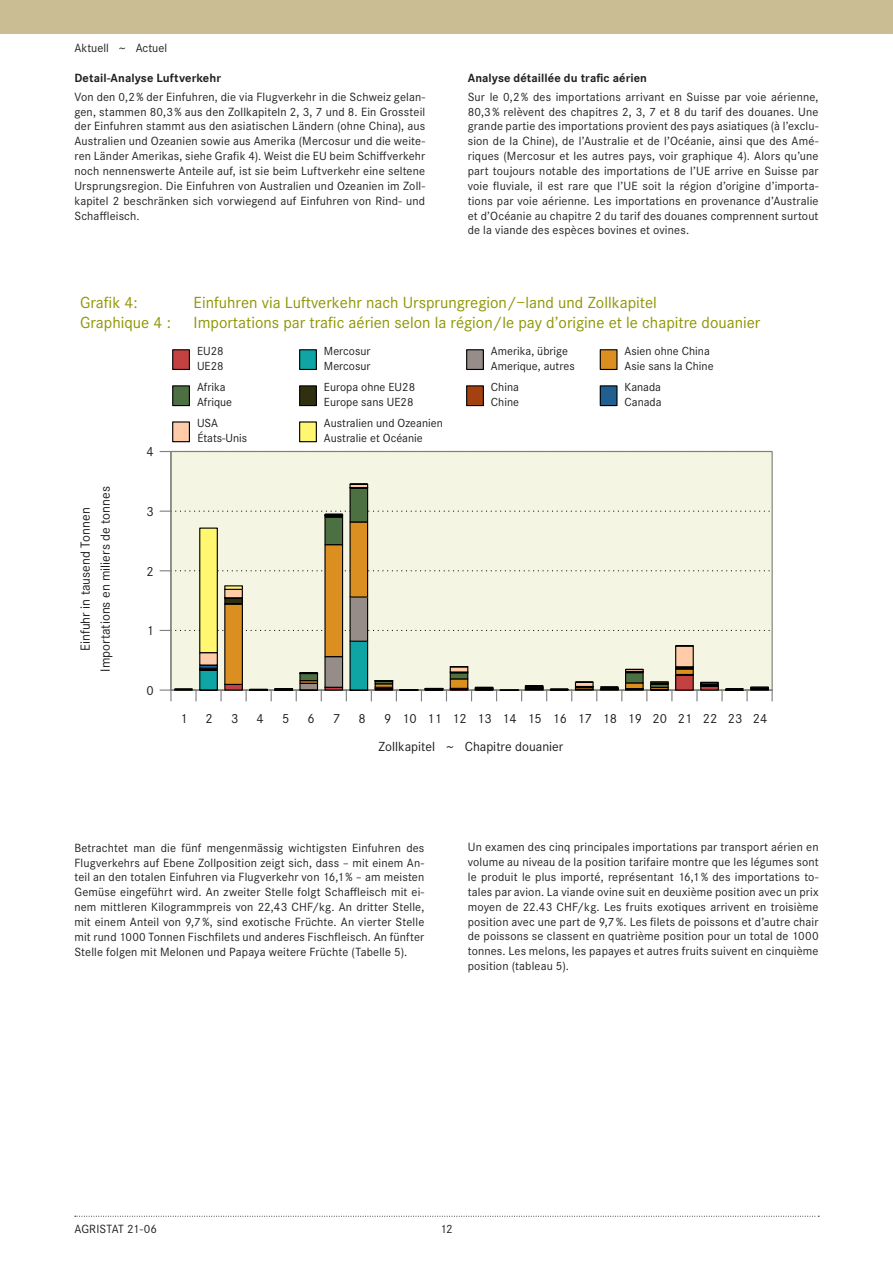
<style>
.page{position:relative;width:893px;height:1263px;background:#fff}
.page>*{position:absolute;margin:0;border:0;box-sizing:border-box;transform-origin:0 0}
.t1{font:16.65px "Corporate S";color:#8e9500}
.t2{font:13.65px/28.5px "Corporate S";color:#1d1d1b}
._04_Lauftext_franz{font:12.3px/14.9px "Corporate S";letter-spacing:.01em;color:#231f20;text-align:justify}
._04_Lauftext_de{font:12.3px/14.9px "Corporate S";letter-spacing:.01em;color:#231f20;text-align:justify}
._04_Lauftext_Unterti{font:700 12.3px "Corporate S";letter-spacing:.005em;color:#231f20}
.t3{font:12.15px/14.7px "Corporate S";color:#1d1d1b}
</style>
<div class="page">
<svg style="left:75px;top:1216px;width:744px;height:1px"></svg>
<div style="left:173px;top:350px;width:16px;height:19px;background:#c34141"></div>
<div style="left:172px;top:349px;width:18px;height:21px;border:1px solid #000"></div>
<div style="left:300px;top:350px;width:16px;height:19px;background:#10a5a5"></div>
<div style="left:299px;top:349px;width:18px;height:21px;border:1px solid #000"></div>
<div style="left:467px;top:350px;width:16px;height:19px;background:#968c88"></div>
<div style="left:466px;top:349px;width:18px;height:21px;border:1px solid #000"></div>
<div style="left:600px;top:350px;width:17px;height:19px;background:#da8f20"></div>
<div style="left:600px;top:349px;width:17px;height:21px;border:1px solid #000"></div>
<div style="left:173px;top:386px;width:16px;height:20px;background:#4c7041"></div>
<div style="left:172px;top:385px;width:18px;height:21px;border:1px solid #000"></div>
<div style="left:300px;top:386px;width:16px;height:20px;background:#303010"></div>
<div style="left:299px;top:385px;width:18px;height:21px;border:1px solid #000"></div>
<div style="left:467px;top:386px;width:16px;height:20px;background:#a54010"></div>
<div style="left:466px;top:385px;width:18px;height:21px;border:1px solid #000"></div>
<div style="left:600px;top:386px;width:17px;height:20px;background:#205f8f"></div>
<div style="left:600px;top:385px;width:17px;height:21px;border:1px solid #000"></div>
<div style="left:173px;top:422px;width:16px;height:20px;background:#ffcba8"></div>
<div style="left:172px;top:421px;width:18px;height:21px;border:1px solid #000"></div>
<div style="left:300px;top:422px;width:16px;height:20px;background:#fff770"></div>
<div style="left:299px;top:421px;width:18px;height:21px;border:1px solid #000"></div>
<div style="left:171px;top:451px;width:601px;height:239px;background:#f4f5e3"></div>
<svg style="left:160px;top:570px;width:610px;height:1px"></svg>
<svg style="left:160px;top:630px;width:610px;height:1px"></svg>
<div style="left:200px;top:653px;width:17px;height:12px;background:#ffcba8"></div>
<div style="left:199px;top:652px;width:19px;height:14px;border:1px solid #000"></div>
<div style="left:200px;top:528px;width:17px;height:125px;background:#fff770"></div>
<div style="left:199px;top:527px;width:19px;height:126px;border:1px solid #000"></div>
<div style="left:225px;top:604px;width:17px;height:80px;background:#da8f20"></div>
<div style="left:224px;top:603px;width:19px;height:82px;border:1px solid #000"></div>
<svg style="left:224px;top:598px;width:19px;height:7px"></svg>
<div style="left:225px;top:589px;width:17px;height:9px;background:#ffcba8"></div>
<div style="left:224px;top:589px;width:19px;height:9px;border:1px solid #000"></div>
<hr style="left:225px;top:586px;width:17px;height:3px;background:#fff770">
<div style="left:224px;top:585px;width:19px;height:5px;border:1px solid #000"></div>
<div style="left:325px;top:657px;width:18px;height:30px;background:#968c88"></div>
<div style="left:324px;top:656px;width:19px;height:32px;border:1px solid #000"></div>
<div style="left:325px;top:545px;width:18px;height:112px;background:#da8f20"></div>
<div style="left:324px;top:544px;width:19px;height:113px;border:1px solid #000"></div>
<div style="left:325px;top:517px;width:18px;height:28px;background:#4c7041"></div>
<div style="left:324px;top:516px;width:19px;height:29px;border:1px solid #000"></div>
<div style="left:324px;top:515px;width:19px;height:3px;border:1px solid #000"></div>
<svg style="left:160px;top:511px;width:612px;height:6px"></svg>
<div style="left:350px;top:641px;width:18px;height:49px;background:#10a5a5"></div>
<div style="left:349px;top:641px;width:19px;height:49px;border:1px solid #000"></div>
<div style="left:350px;top:597px;width:18px;height:44px;background:#968c88"></div>
<div style="left:349px;top:596px;width:19px;height:46px;border:1px solid #000"></div>
<div style="left:350px;top:522px;width:18px;height:75px;background:#da8f20"></div>
<div style="left:349px;top:521px;width:19px;height:77px;border:1px solid #000"></div>
<div style="left:350px;top:488px;width:18px;height:34px;background:#4c7041"></div>
<div style="left:349px;top:487px;width:19px;height:35px;border:1px solid #000"></div>
<svg style="left:349px;top:483px;width:19px;height:6px"></svg>
<div style="left:676px;top:646px;width:17px;height:21px;background:#ffcba8"></div>
<div style="left:675px;top:645px;width:19px;height:22px;border:1px solid #000"></div>
<svg style="left:675px;top:645px;width:19px;height:2px"></svg>
<svg style="left:160px;top:666px;width:613px;height:35px"></svg>
<div style="left:0;top:0;width:893px;height:34px;background:#cabc93"></div>
<p class="_04_Lauftext_franz" style="left:74px;top:40px;width:94px">Aktuell ~ Actuel</p>
<p class="_04_Lauftext_Unterti" style="left:74px;top:70px;width:148px">Detail-Analyse Luftverkehr</p>
<p class="_04_Lauftext_de" style="left:74px;top:89px;width:352px">Von den 0,2% der Einfuhren, die via Flugverkehr in die Schweiz gelan&shy;gen, stammen 80,3% aus den Zollkapiteln 2, 3, 7 und 8. Ein Grossteil der Einfuhren stammt aus den asiatischen Ländern (ohne China), aus Australien und Ozeanien sowie aus Amerika (Mercosur und die weite&shy;ren Länder Amerikas, siehe Grafik 4). Weist die EU beim Schiffverkehr noch nennenswerte Anteile auf, ist sie beim Luftverkehr eine seltene Ursprungsregion. Die Einfuhren von Australien und Ozeanien im Zoll&shy;kapitel 2 beschränken sich vorwiegend auf Einfuhren von Rind- und Schaffleisch.</p>
<p class="_04_Lauftext_Unterti" style="left:468px;top:70px;width:181px">Analyse détaillée du trafic aérien</p>
<p class="_04_Lauftext_franz" style="left:468px;top:89px;width:352px">Sur le 0,2% des importations arrivant en Suisse par voie aérienne, 80,3% relèvent des chapitres 2, 3, 7 et 8 du tarif des douanes. Une grande partie des importations provient des pays asiatiques (à l’exclu&shy;sion de la Chine), de l’Australie et de l’Océanie, ainsi que des Amé&shy;riques (Mercosur et les autres pays, voir graphique 4). Alors qu’une part toujours notable des importations de l’UE arrive en Suisse par voie fluviale, il est rare que l’UE soit la région d’origine d’importa&shy;tions par voie aérienne. Les importations en provenance d’Australie et d’Océanie au chapitre 2 du tarif des douanes comprennent surtout de la viande des espèces bovines et ovines.</p>
<p class="t1" style="left:80px;top:293px;width:59px">Grafik 4:</p>
<p class="t1" style="left:194px;top:293px;width:465px">Einfuhren via Luftverkehr nach Ursprungregion/−land und Zollkapitel</p>
<p class="t1" style="left:80px;top:313px;width:92px">Graphique 4 :</p>
<p class="t1" style="left:194px;top:313px;width:568px">Importations par trafic aérien selon la région/le pay d’origine et le chapitre douanier</p>
<p class="t3" style="left:197px;top:344px;width:28px">EU28<br>UE28</p>
<p class="t3" style="left:324px;top:344px;width:48px">Mercosur<br>Mercosur</p>
<p class="t3" style="left:491px;top:344px;width:85px">Amerika, übrige<br>Amerique, autres</p>
<p class="t3" style="left:625px;top:344px;width:91px">Asien ohne China<br>Asie sans la Chine</p>
<p class="t3" style="left:197px;top:380px;width:37px">Afrika<br>Afrique</p>
<p class="t3" style="left:324px;top:380px;width:93px">Europa ohne EU28<br>Europe sans UE28</p>
<p class="t3" style="left:491px;top:380px;width:30px">China<br>Chine</p>
<p class="t3" style="left:625px;top:380px;width:38px">Kanada<br>Canada</p>
<p class="t3" style="left:197px;top:416px;width:52px">USA<br>États-Unis</p>
<p class="t3" style="left:324px;top:416px;width:120px">Australien und Ozeanien<br>Australie et Océanie</p>
<p class="t2" style="left:76px;top:671px;width:187px;line-height:19.6px;text-align:center;rotate:-90deg">Einfuhr in tausend Tonnen<br>Importations en miliers de tonnes</p>
<p class="t2" style="left:147px;top:438px;width:9px">4</p>
<p class="t2" style="left:147px;top:497px;width:9px">3</p>
<p class="t2" style="left:147px;top:557px;width:9px">2</p>
<p class="t2" style="left:147px;top:617px;width:9px">1</p>
<p class="t2" style="left:147px;top:676px;width:9px">0</p>
<p class="t2" style="left:180px;top:704px;width:9px">1</p>
<p class="t2" style="left:206px;top:704px;width:9px">2</p>
<p class="t2" style="left:231px;top:704px;width:9px">3</p>
<p class="t2" style="left:257px;top:704px;width:9px">4</p>
<p class="t2" style="left:282px;top:704px;width:9px">5</p>
<p class="t2" style="left:308px;top:704px;width:9px">6</p>
<p class="t2" style="left:333px;top:704px;width:9px">7</p>
<p class="t2" style="left:359px;top:704px;width:9px">8</p>
<p class="t2" style="left:378px;top:704px;width:390px;text-indent:6px">9 10 11 12 13 14 15 16 17 18 19 20 21 22 23 24<br>Zollkapitel ~ Chapitre douanier</p>
<p class="_04_Lauftext_de" style="left:74px;top:840px;width:351px">Betrachtet man die fünf mengenmässig wichtigsten Einfuhren des Flugverkehrs auf Ebene Zollposition zeigt sich, dass – mit einem An&shy;teil an den totalen Einfuhren via Flugverkehr von 16,1% – am meisten Gemüse eingeführt wird. An zweiter Stelle folgt Schaffleisch mit ei&shy;nem mittleren Kilogrammpreis von 22,43 CHF/kg. An dritter Stelle, mit einem Anteil von 9,7%, sind exotische Früchte. An vierter Stelle mit rund 1000 Tonnen Fischfilets und anderes Fischfleisch. An fünfter Stelle folgen mit Melonen und Papaya weitere Früchte (Tabelle 5).</p>
<p class="_04_Lauftext_franz" style="left:468px;top:840px;width:352px">Un examen des cinq principales importations par transport aérien en volume au niveau de la position tarifaire montre que les légumes sont le produit le plus importé, représentant 16,1% des importations to&shy;tales par avion. La viande ovine suit en deuxième position avec un prix moyen de 22.43 CHF/kg. Les fruits exotiques arrivent en troisième position avec une part de 9,7%. Les filets de poissons et d’autre chair de poissons se classent en quatrième position pour un total de 1000 tonnes. Les melons, les papayes et autres fruits suivent en cinquième position (tableau 5).</p>
<p class="_04_Lauftext_franz" style="left:74px;top:1222px;width:84px">AGRISTAT 21-06</p>
<p class="_04_Lauftext_franz" style="left:440px;top:1222px;width:14px">12</p>
</div>
